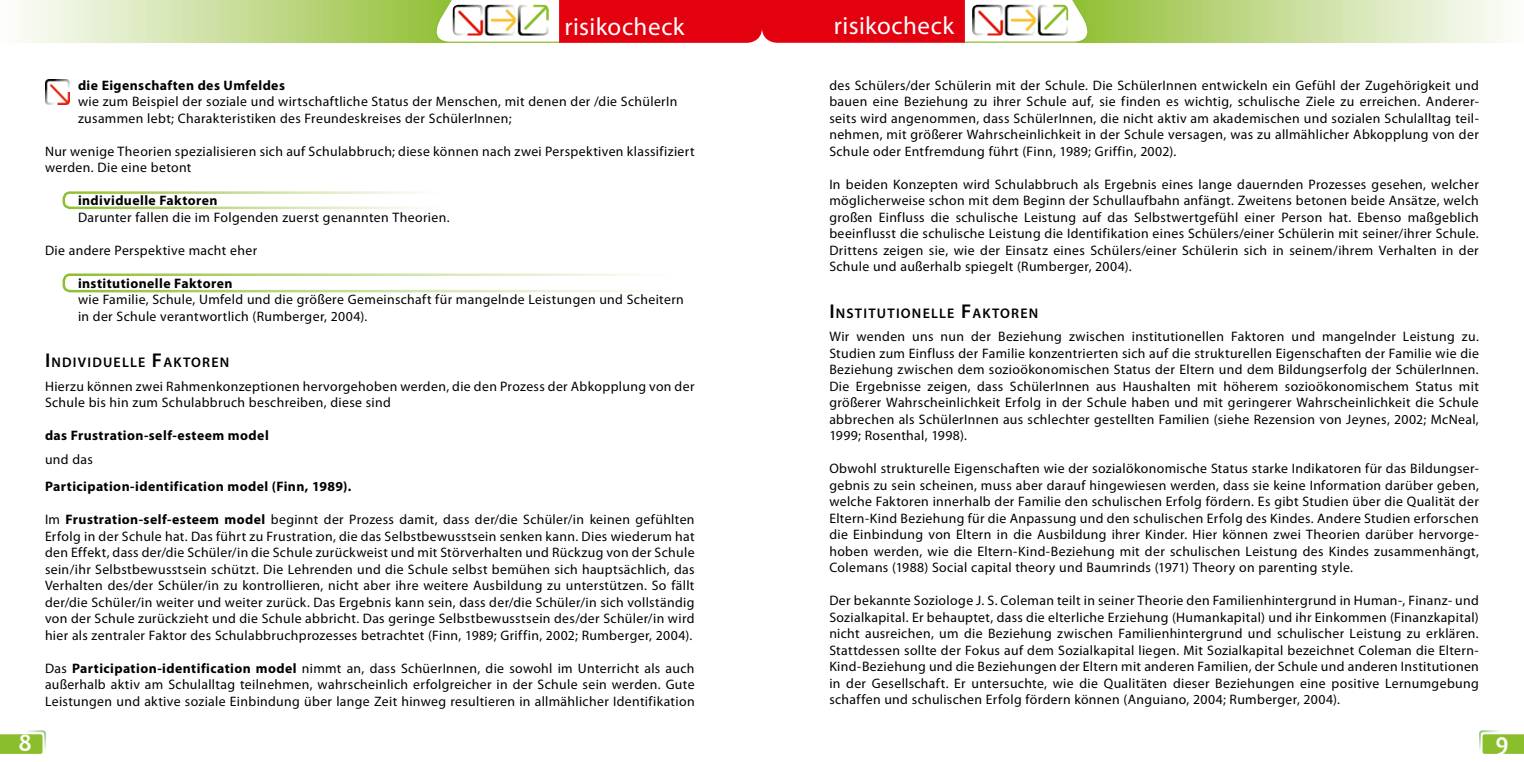
<style>
.page{position:relative;width:1524px;height:762px;background:#fff}
.page>*{position:absolute;margin:0;border:0;box-sizing:border-box;transform-origin:0 0}
.t1{font:25px "Myriad Pro";letter-spacing:.015em;color:#fff}
.t2{font:700 25px "Candara";color:#fff}
.t3{font:600 14px "Myriad Pro";letter-spacing:.085em;color:#000}
.t4{font:13.75px/16.5px "Myriad Pro";letter-spacing:.025em;color:#000;text-align:justify}
.t5{font:700 13.75px "Myriad Pro";letter-spacing:.03em;color:#000}
.s1{font-size:20px}
.s2{font-weight:700}
</style>
<div class="page">
<svg style="left:19px;top:0;width:1487px;height:43px;background:#d4a07a"></svg>
<img style="left:972px;top:5px;width:96px;height:30px">
<svg style="left:0;top:730px;width:46px;height:24px"></svg>
<svg style="left:1479px;top:730px;width:45px;height:24px"></svg>
<div style="left:63px;top:191px;width:381px;height:18px;border:2px solid #fff;border-radius:6px"></div>
<div style="left:63px;top:273px;width:616px;height:19px;border:2px solid #fff;border-radius:6px"></div>
<img style="left:45px;top:79px;width:25px;height:25px">
<h1 class="t1" style="left:564px;top:11px;width:122px">risikocheck</h1>
<h1 class="t1" style="left:834px;top:10px;width:122px">risikocheck</h1>
<p class="t5" style="left:78px;top:76px;width:208px">die Eigenschaften des Umfeldes</p>
<p class="t4" style="left:78px;top:93px;width:601px">wie zum Beispiel der soziale und wirtschaftliche Status der Menschen, mit denen der /die SchülerIn zusammen lebt; Charakteristiken des Freundeskreises der SchülerInnen;</p>
<p class="t4" style="left:45px;top:143px;width:651px">Nur wenige Theorien spezialisieren sich auf Schulabbruch; diese können nach zwei Perspektiven klassifiziert werden. Die eine betont</p>
<p class="t5" style="left:78px;top:192px;width:141px">individuelle Faktoren</p>
<p class="t4" style="left:78px;top:209px;width:373px">Darunter fallen die im Folgenden zuerst genannten Theorien.</p>
<p class="t4" style="left:45px;top:242px;width:214px">Die andere Perspektive macht eher</p>
<p class="t5" style="left:78px;top:274px;width:156px">institutionelle Faktoren</p>
<p class="t4" style="left:78px;top:291px;width:607px">wie Familie, Schule, Umfeld und die größere Gemeinschaft für mangelnde Leistungen und Scheitern in der Schule verantwortlich (Rumberger, 2004).</p>
<p class="t3" style="left:45px;top:354px;width:186px"><span class="s1">I</span>NDIVIDUELLE <span class="s1">F</span>AKTOREN</p>
<p class="t4" style="left:45px;top:378px;width:651px">Hierzu können zwei Rahmenkonzeptionen hervorgehoben werden, die den Prozess der Abkopplung von der<br>Schule bis hin zum Schulabbruch beschreiben, diese sind</p>
<p class="t5" style="left:45px;top:427px;width:225px">das Frustration-self-esteem model</p>
<p class="t4" style="left:45px;top:451px;width:49px">und das</p>
<p class="t5" style="left:45px;top:477px;width:308px">Participation-identification model (Finn, 1989).</p>
<p class="t4" style="left:45px;top:511px;width:651px">Im <span class="s2">Frustration-self-esteem model</span> beginnt der Prozess damit, dass der/die Schüler/in keinen gefühlten Erfolg in der Schule hat. Das führt zu Frustration, die das Selbstbewusstsein senken kann. Dies wiederum hat den Effekt, dass der/die Schüler/in die Schule zurückweist und mit Störverhalten und Rückzug von der Schule sein/ihr Selbstbewusstsein schützt. Die Lehrenden und die Schule selbst bemühen sich hauptsächlich, das Verhalten des/der Schüler/in zu kontrollieren, nicht aber ihre weitere Ausbildung zu unterstützen. So fällt der/die Schüler/in weiter und weiter zurück. Das Ergebnis kann sein, dass der/die Schüler/in sich vollständig von der Schule zurückzieht und die Schule abbricht. Das geringe Selbstbewusstsein des/der Schüler/in wird hier als zentraler Faktor des Schulabbruchprozesses betrachtet (Finn, 1989; Griffin, 2002; Rumberger, 2004).</p>
<p class="t4" style="left:45px;top:659px;width:651px">Das <span class="s2">Participation-identification model</span> nimmt an, dass SchüerInnen, die sowohl im Unterricht als auch außerhalb aktiv am Schulalltag teilnehmen, wahrscheinlich erfolgreicher in der Schule sein werden. Gute Leistungen und aktive soziale Einbindung über lange Zeit hinweg resultieren in allmählicher Identifikation</p>
<p class="t4" style="left:829px;top:77px;width:651px">des Schülers/der Schülerin mit der Schule. Die SchülerInnen entwickeln ein Gefühl der Zugehörigkeit und bauen eine Beziehung zu ihrer Schule auf, sie finden es wichtig, schulische Ziele zu erreichen. Anderer&shy;seits wird angenommen, dass SchülerInnen, die nicht aktiv am akademischen und sozialen Schulalltag teil&shy;nehmen, mit größerer Wahrscheinlichkeit in der Schule versagen, was zu allmählicher Abkopplung von der Schule oder Entfremdung führt (Finn, 1989; Griffin, 2002).</p>
<p class="t4" style="left:829px;top:176px;width:651px">In beiden Konzepten wird Schulabbruch als Ergebnis eines lange dauernden Prozesses gesehen, welcher möglicherweise schon mit dem Beginn der Schullaufbahn anfängt. Zweitens betonen beide Ansätze, welch großen Einfluss die schulische Leistung auf das Selbstwertgefühl einer Person hat. Ebenso maßgeblich beeinflusst die schulische Leistung die Identifikation eines Schülers/einer Schülerin mit seiner/ihrer Schule.<br>Drittens zeigen sie, wie der Einsatz eines Schülers/einer Schülerin sich in seinem/ihrem Verhalten in der Schule und außerhalb spiegelt (Rumberger, 2004).</p>
<p class="t3" style="left:829px;top:304px;width:210px"><span class="s1">I</span>NSTITUTIONELLE <span class="s1">F</span>AKTOREN</p>
<p class="t4" style="left:829px;top:328px;width:651px">Wir wenden uns nun der Beziehung zwischen institutionellen Faktoren und mangelnder Leistung zu.<br>Studien zum Einfluss der Familie konzentrierten sich auf die strukturellen Eigenschaften der Familie wie die Beziehung zwischen dem sozioökonomischen Status der Eltern und dem Bildungserfolg der SchülerInnen.<br>Die Ergebnisse zeigen, dass SchülerInnen aus Haushalten mit höherem sozioökonomischem Status mit größerer Wahrscheinlichkeit Erfolg in der Schule haben und mit geringerer Wahrscheinlichkeit die Schule abbrechen als SchülerInnen aus schlechter gestellten Familien (siehe Rezension von Jeynes, 2002; McNeal, 1999; Rosenthal, 1998).</p>
<p class="t4" style="left:829px;top:460px;width:651px">Obwohl strukturelle Eigenschaften wie der sozialökonomische Status starke Indikatoren für das Bildungser&shy;gebnis zu sein scheinen, muss aber darauf hingewiesen werden, dass sie keine Information darüber geben, welche Faktoren innerhalb der Familie den schulischen Erfolg fördern. Es gibt Studien über die Qualität der Eltern-Kind Beziehung für die Anpassung und den schulischen Erfolg des Kindes. Andere Studien erforschen die Einbindung von Eltern in die Ausbildung ihrer Kinder. Hier können zwei Theorien darüber hervorge&shy;hoben werden, wie die Eltern-Kind-Beziehung mit der schulischen Leistung des Kindes zusammenhängt, Colemans (1988) Social capital theory und Baumrinds (1971) Theory on parenting style.</p>
<p class="t4" style="left:829px;top:592px;width:651px">Der bekannte Soziologe J. S. Coleman teilt in seiner Theorie den Familienhintergrund in Human-, Finanz- und Sozialkapital. Er behauptet, dass die elterliche Erziehung (Humankapital) und ihr Einkommen (Finanzkapital) nicht ausreichen, um die Beziehung zwischen Familienhintergrund und schulischer Leistung zu erklären.<br>Stattdessen sollte der Fokus auf dem Sozialkapital liegen. Mit Sozialkapital bezeichnet Coleman die Eltern-Kind-Beziehung und die Beziehungen der Eltern mit anderen Familien, der Schule und anderen Institutionen in der Gesellschaft. Er untersuchte, wie die Qualitäten dieser Beziehungen eine positive Lernumgebung schaffen und schulischen Erfolg fördern können (Anguiano, 2004; Rumberger, 2004).</p>
<h1 class="t2" style="left:19px;top:727px;width:15px">8</h1>
<h1 class="t2" style="left:1495px;top:726px;width:15px">9</h1>
</div>
